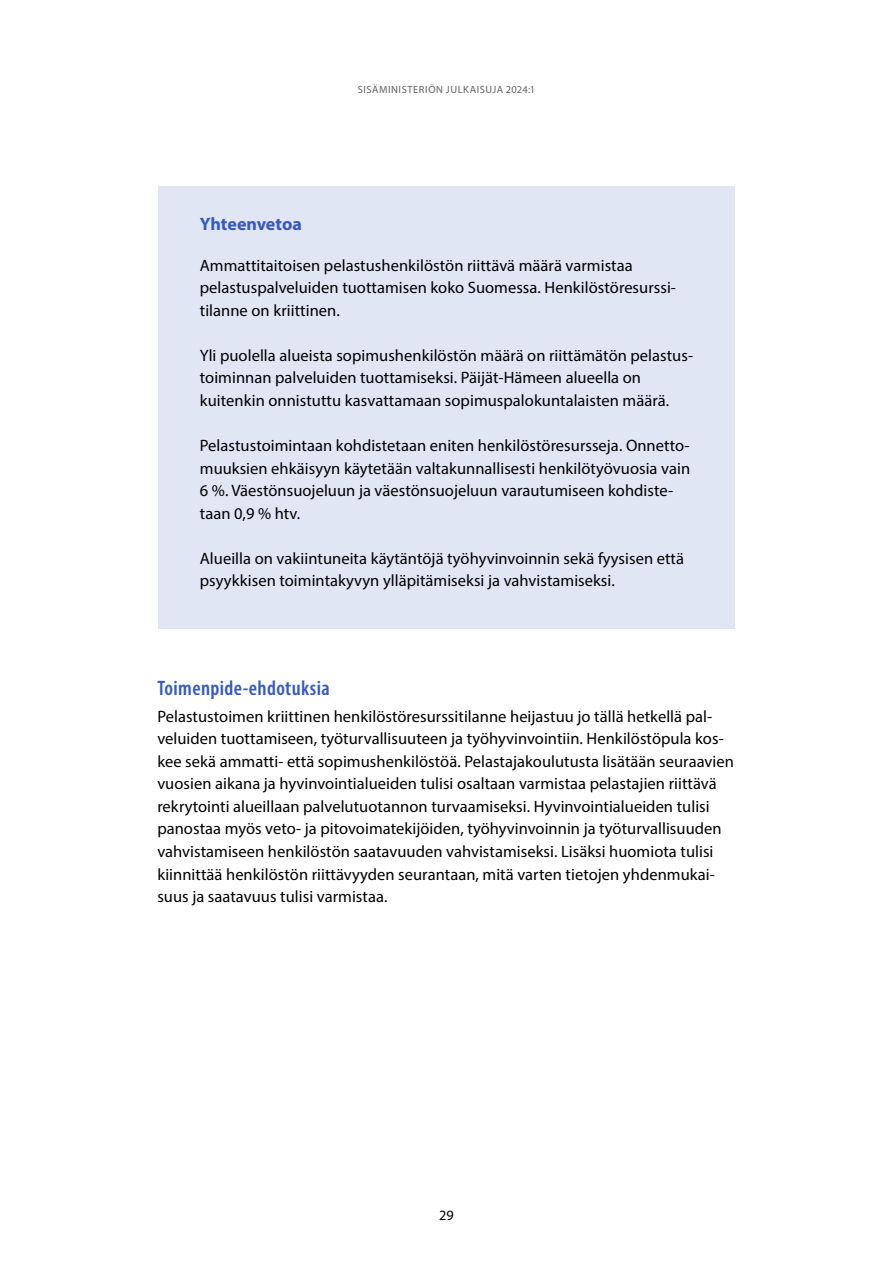
<style>
.page{position:relative;width:893px;height:1263px;background:#fff}
.page>*{position:absolute;margin:0;border:0;box-sizing:border-box;transform-origin:0 0}
.Otsikko_ei_numeroitu_infolaatikon_jälkee{font:600 condensed 21px "Myriad Pro";letter-spacing:.02em;color:#365abd}
.laatikko-otsikko{font:700 18px "Myriad Pro";letter-spacing:-.005em;color:#365abd}
.Laatikkoteksti{font:16.5px/22.5px "Myriad Pro";letter-spacing:.005em;color:#000}
._01_Leipä{font:16.5px/22.5px "Myriad Pro";letter-spacing:.005em;color:#000}
.t1{font:14.25px "Myriad Pro";color:#000}
.t2{font:10.5px "Myriad Pro";letter-spacing:.045em;color:#636363}
</style>
<div class="page">
<div style="left:158px;top:186px;width:577px;height:70px;background:#e1e6f5"></div>
<div style="left:158px;top:237px;width:577px;height:121px;background:#e1e6f5"></div>
<div style="left:158px;top:327px;width:577px;height:121px;background:#e1e6f5"></div>
<div style="left:158px;top:417px;width:577px;height:144px;background:#e1e6f5"></div>
<div style="left:158px;top:530px;width:577px;height:99px;background:#e1e6f5"></div>
<p class="t2" style="left:358px;top:83px;width:28px">Sisäminist</p>
<p class="t2" style="left:413px;top:83px;width:40px">eriön julkaisuja</p>
<p class="t2" style="left:506px;top:83px;width:31px">2024:1</p>
<p class="laatikko-otsikko" style="left:200px;top:212px;width:103px">Yhteenvetoa</p>
<p class="Laatikkoteksti" style="left:200px;top:254px;width:477px">Ammattitaitoisen pelastushenkilöstön riittävä määrä varmistaa pelastuspalveluiden tuottamisen koko Suomessa. Henkilöstöresurssi&shy;tilanne on kriittinen.</p>
<p class="Laatikkoteksti" style="left:200px;top:344px;width:494px">Yli puolella alueista sopimushenkilöstön määrä on riittämätön pelastus&shy;toiminnan palveluiden tuottamiseksi. Päijät-Hämeen alueella on kuitenkin onnistuttu kasvattamaan sopimuspalokuntalaisten määrä.</p>
<p class="Laatikkoteksti" style="left:200px;top:434px;width:492px">Pelastustoimintaan kohdistetaan eniten henkilöstöresursseja. Onnetto&shy;muuksien ehkäisyyn käytetään valtakunnallisesti henkilötyövuosia vain 6 %. Väestönsuojeluun ja väestönsuojeluun varautumiseen kohdiste&shy;taan 0,9 % htv.</p>
<p class="Laatikkoteksti" style="left:200px;top:547px;width:486px">Alueilla on vakiintuneita käytäntöjä työhyvinvoinnin sekä fyysisen että psyykkisen toimintakyvyn ylläpitämiseksi ja vahvistamiseksi.</p>
<p class="Otsikko_ei_numeroitu_infolaatikon_jälkee" style="left:157px;top:675px;width:174px">Toimenpide-ehdotuksia</p>
<p class="_01_Leipä" style="left:157px;top:705px;width:578px">Pelastustoimen kriittinen henkilöstöresurssitilanne heijastuu jo tällä hetkellä pal&shy;veluiden tuottamiseen, työturvallisuuteen ja työhyvinvointiin. Henkilöstöpula kos&shy;kee sekä ammatti- että sopimushenkilöstöä. Pelastajakoulutusta lisätään seuraavien vuosien aikana ja hyvinvointialueiden tulisi osaltaan varmistaa pelastajien riittävä rekrytointi alueillaan palvelutuotannon turvaamiseksi. Hyvinvointialueiden tulisi panostaa myös veto- ja pitovoimatekijöiden, työhyvinvoinnin ja työturvallisuuden vahvistamiseen henkilöstön saatavuuden vahvistamiseksi. Lisäksi huomiota tulisi kiinnittää henkilöstön riittävyyden seurantaan, mitä varten tietojen yhdenmukai&shy;suus ja saatavuus tulisi varmistaa.</p>
<p class="t1" style="left:439px;top:1206px;width:16px">29</p>
</div>
